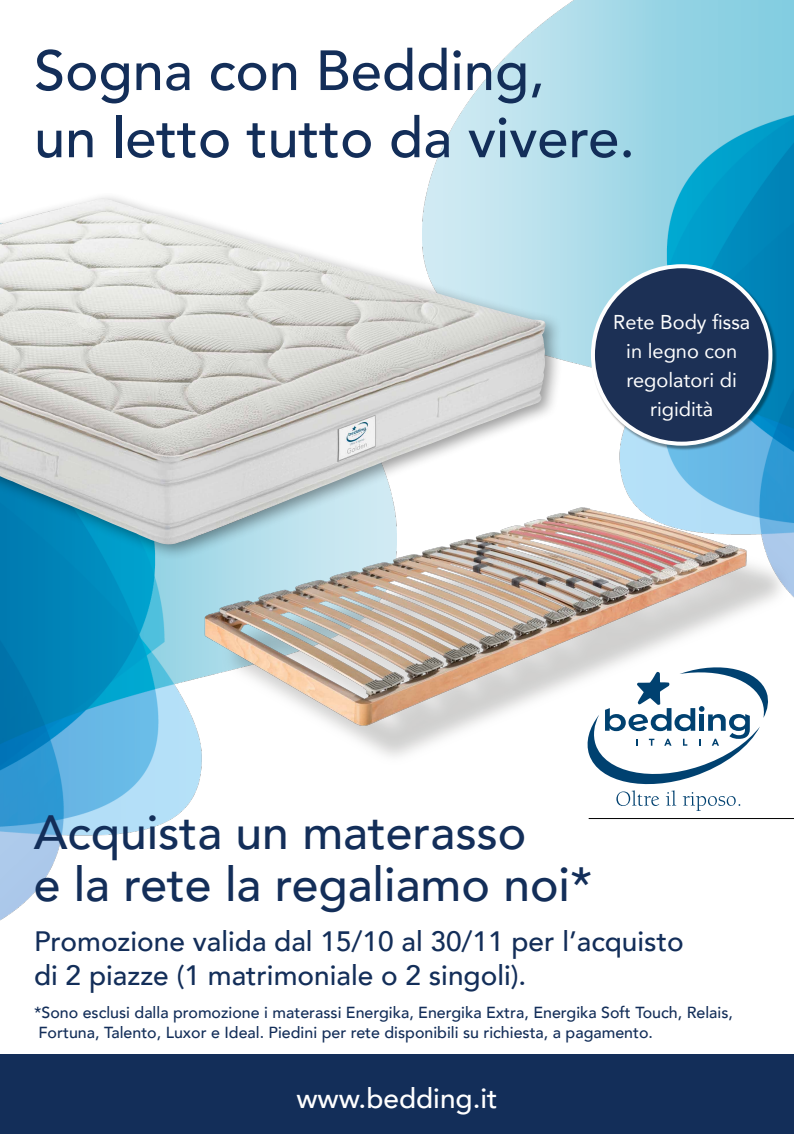
<style>
.page{position:relative;width:794px;height:1134px;background:#fff}
.page>*{position:absolute;margin:0;border:0;box-sizing:border-box;transform-origin:0 0}
.t1{font:500 56px/67.2px "Avenir";color:#132e59}
.t2{font:500 48px/52px "Avenir";color:#132e59}
.t3{font:500 28px/33.6px "Avenir";color:#132e59}
.t4{font:500 28px "Avenir";color:#fff}
.t5{font:20px/29.2px "Avenir";color:#fefefe;text-align:center}
.t6{font:500 16px/20.8px "Avenir";color:#132e59}
</style>
<div class="page">
<img style="left:427px;top:0;width:367px;height:484px">
<img style="left:0;top:561px;width:176px;height:360px">
<div style="left:0;top:1054px;width:794px;height:80px;background:#132e59"></div>
<img style="left:176px;top:484px;width:618px;height:332px">
<div style="left:0;top:191px;width:563px;height:370px;background:#000;opacity:.4"></div>
<img style="left:0;top:199px;width:547px;height:346px">
<svg style="left:585px;top:660px;width:184px;height:151px"></svg>
<hr style="left:588px;top:818px;width:206px;height:1px;background:#000">
<div style="left:591px;top:265px;width:186px;height:186px;background:#000;opacity:.4"></div>
<div style="left:593px;top:266px;width:177px;height:178px;background:#1c3055;border-radius:50%"></div>
<div style="left:591px;top:264px;width:181px;height:182px;border:4px solid #fefefe;border-radius:50%"></div>
<h1 class="t1" style="left:34px;top:34px;width:602px">Sogna con Bedding,<br>un letto tutto da vivere.</h1>
<p class="t5" style="left:613px;top:307px;width:139px">Rete Body fissa in legno con regolatori di rigidità</p>
<h2 class="t2" style="left:34px;top:804px;width:560px">Acquista un materasso<br>e la rete la regaliamo noi*</h2>
<h3 class="t3" style="left:34px;top:923px;width:651px">Promozione valida dal 15/10 al 30/11 per l’acquisto di 2 piazze (1 matrimoniale o 2 singoli).</h3>
<p class="t6" style="left:34px;top:1001px;width:700px">*Sono esclusi dalla promozione i materassi Energika, Energika Extra, Energika Soft Touch, Relais,<br>Fortuna, Talento, Luxor e Ideal. Piedini per rete disponibili su richiesta, a pagamento.</p>
<h3 class="t4" style="left:296px;top:1074px;width:203px">www.bedding.it</h3>
</div>
